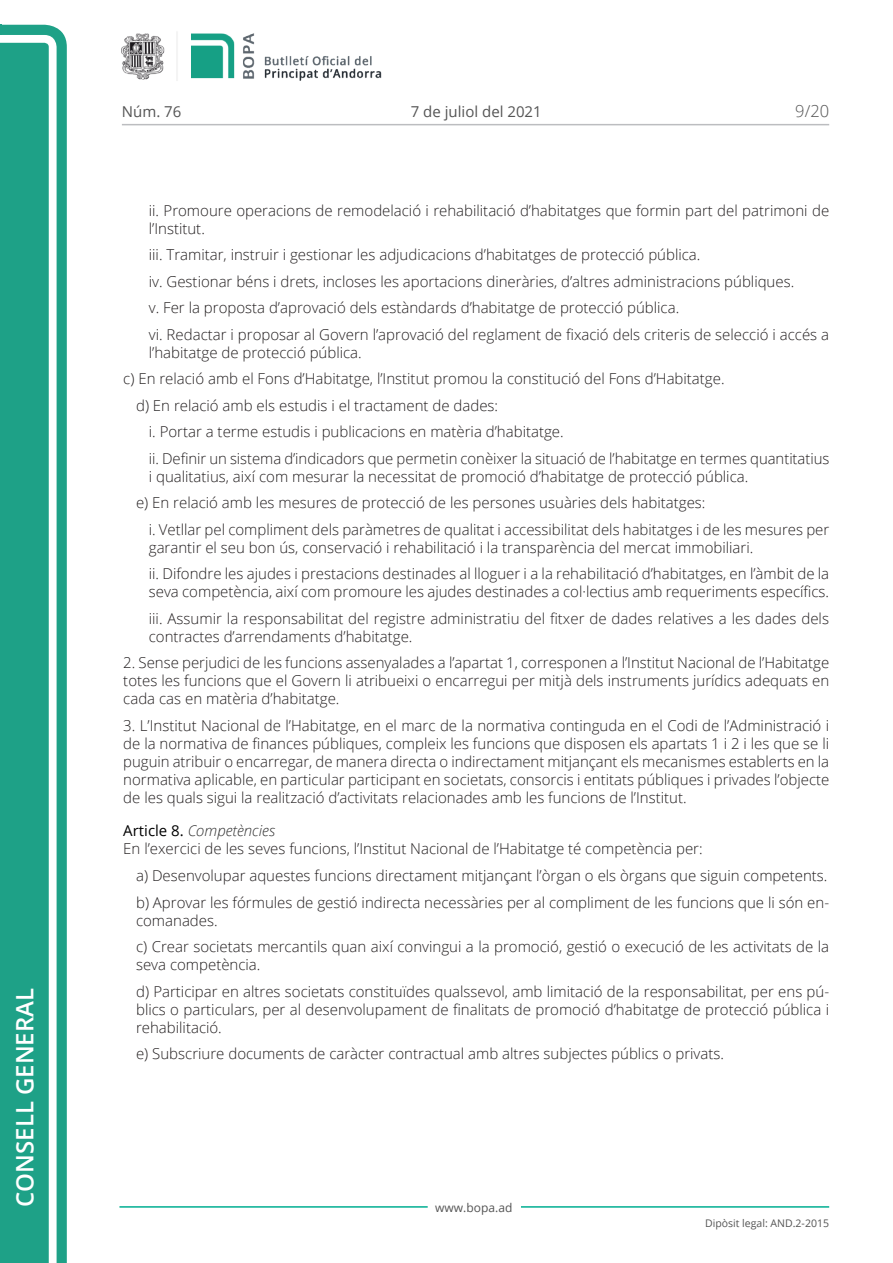
<style>
.page{position:relative;width:893px;height:1263px;background:#fff}
.page>*{position:absolute;margin:0;border:0;box-sizing:border-box;transform-origin:0 0}
.t1{font:600 24px "Open Sans";color:#fff}
.t2{font:300 16.5px "Open Sans";color:#545454}
.Body_text_ii{font:300 15px/18px "Open Sans";color:#231f20}
.Body_text{font:300 15px/18px "Open Sans";color:#231f20;text-align:justify}
.Body_text_i{font:300 15px/18px "Open Sans";color:#231f20}
.t3{font:15px "Open Sans";color:#545454}
.Titol_7{font:italic 300 15px "Open Sans";color:#303030}
.t4{font:12px "Open Sans";color:#545454}
.t5{font:10.5px "Open Sans";color:#545454}
.s1{font-weight:400;font-style:normal;color:#000}
</style>
<div class="page">
<svg style="left:0;top:25px;width:67px;height:1238px;fill:#1ea187"></svg>
<div style="left:0;top:43px;width:49px;height:1220px;background:#1ea187"></div>
<img style="left:122px;top:32px;width:260px;height:49px">
<hr style="left:119px;top:1206px;width:309px;height:2px;background:#00ae91">
<hr style="left:521px;top:1206px;width:308px;height:2px;background:#00ae91">
<hr style="left:122px;top:124px;width:707px;height:1px;background:#bcbdc0">
<h1 class="t1" style="left:8px;top:1207px;width:220px;rotate:-90deg">Consell General</h1>
<p class="t3" style="left:122px;top:102px;width:61px">Núm. 76</p>
<p class="t3" style="left:411px;top:102px;width:132px">7 de juliol del 2021</p>
<p class="t2" style="left:795px;top:100px;width:35px">9/20</p>
<p class="Body_text_ii" style="left:149px;top:201px;width:682px">ii. Promoure operacions de remodelació i rehabilitació d’habitatges que formin part del patrimoni de l’Institut.</p>
<p class="Body_text_ii" style="left:149px;top:245px;width:553px">iii. Tramitar, instruir i gestionar les adjudicacions d’habitatges de protecció pública.</p>
<p class="Body_text_ii" style="left:149px;top:272px;width:647px">iv. Gestionar béns i drets, incloses les aportacions dineràries, d’altres administracions públiques.</p>
<p class="Body_text_ii" style="left:149px;top:298px;width:532px">v. Fer la proposta d’aprovació dels estàndards d’habitatge de protecció pública.</p>
<p class="Body_text_ii" style="left:149px;top:325px;width:682px">vi. Redactar i proposar al Govern l’aprovació del reglament de fixació dels criteris de selecció i accés a l’habitatge de protecció pública.</p>
<p class="Body_text" style="left:123px;top:369px;width:603px">c) En relació amb el Fons d’Habitatge, l’Institut promou la constitució del Fons d’Habitatge.</p>
<p class="Body_text_i" style="left:136px;top:396px;width:364px">d) En relació amb els estudis i el tractament de dades:</p>
<p class="Body_text_ii" style="left:149px;top:422px;width:416px">i. Portar a terme estudis i publicacions en matèria d’habitatge.</p>
<p class="Body_text_ii" style="left:149px;top:449px;width:682px">ii. Definir un sistema d’indicadors que permetin conèixer la situació de l’habitatge en termes quantitatius i qualitatius, així com mesurar la necessitat de promoció d’habitatge de protecció pública.</p>
<p class="Body_text_i" style="left:136px;top:493px;width:571px">e) En relació amb les mesures de protecció de les persones usuàries dels habitatges:</p>
<p class="Body_text_ii" style="left:149px;top:520px;width:682px">i. Vetllar pel compliment dels paràmetres de qualitat i accessibilitat dels habitatges i de les mesures per garantir el seu bon ús, conservació i rehabilitació i la transparència del mercat immobiliari.</p>
<p class="Body_text_ii" style="left:149px;top:564px;width:682px">ii. Difondre les ajudes i prestacions destinades al lloguer i a la rehabilitació d’habitatges, en l’àmbit de la seva competència, així com promoure les ajudes destinades a col·lectius amb requeriments específics.</p>
<p class="Body_text_ii" style="left:149px;top:609px;width:682px">iii. Assumir la responsabilitat del registre administratiu del fitxer de dades relatives a les dades dels contractes d’arrendaments d’habitatge.</p>
<p class="Body_text" style="left:123px;top:653px;width:707px">2. Sense perjudici de les funcions assenyalades a l’apartat 1, corresponen a l’Institut Nacional de l’Habitatge totes les funcions que el Govern li atribueixi o encarregui per mitjà dels instruments jurídics adequats en cada cas en matèria d’habitatge.</p>
<p class="Body_text" style="left:123px;top:716px;width:708px">3. L’Institut Nacional de l’Habitatge, en el marc de la normativa continguda en el Codi de l’Administració i de la normativa de finances públiques, compleix les funcions que disposen els apartats 1 i 2 i les que se li puguin atribuir o encarregar, de manera directa o indirectament mitjançant els mecanismes establerts en la normativa aplicable, en particular participant en societats, consorcis i entitats públiques i privades l’objecte de les quals sigui la realització d’activitats relacionades amb les funcions de l’Institut.</p>
<p class="Titol_7" style="left:123px;top:821px;width:153px"><span class="s1">Article 8.</span> Competències</p>
<p class="Body_text" style="left:123px;top:840px;width:581px">En l’exercici de les seves funcions, l’Institut Nacional de l’Habitatge té competència per:</p>
<p class="Body_text_i" style="left:136px;top:866px;width:693px">a) Desenvolupar aquestes funcions directament mitjançant l’òrgan o els òrgans que siguin competents.</p>
<p class="Body_text_i" style="left:136px;top:893px;width:695px">b) Aprovar les fórmules de gestió indirecta necessàries per al compliment de les funcions que li són en&shy;comanades.</p>
<p class="Body_text_i" style="left:136px;top:937px;width:695px">c) Crear societats mercantils quan així convingui a la promoció, gestió o execució de les activitats de la seva competència.</p>
<p class="Body_text_i" style="left:136px;top:982px;width:695px;text-align:justify">d) Participar en altres societats constituïdes qualssevol, amb limitació de la responsabilitat, per ens pú&shy;blics o particulars, per al desenvolupament de finalitats de promoció d’habitatge de protecció pública i rehabilitació.</p>
<p class="Body_text_i" style="left:136px;top:1044px;width:589px">e) Subscriure documents de caràcter contractual amb altres subjectes públics o privats.</p>
<p class="t4" style="left:435px;top:1199px;width:79px">www.bopa.ad</p>
<p class="t5" style="left:705px;top:1216px;width:125px">Dipòsit legal: AND.2-2015</p>
</div>
